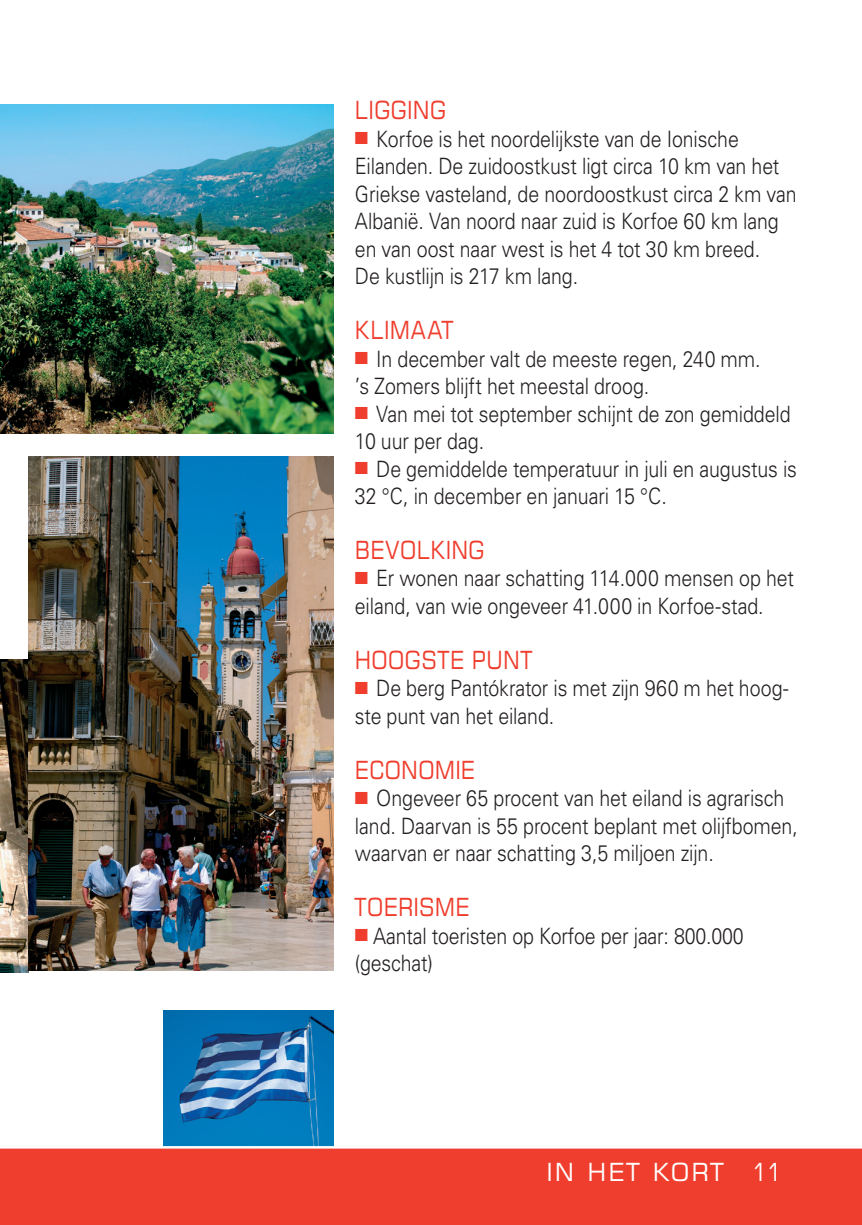
<style>
.page{position:relative;width:862px;height:1225px;background:#fff}
.page>*{position:absolute;margin:0;border:0;box-sizing:border-box;transform-origin:0 0}
.t1{font:25px "Square 721 BT";letter-spacing:.015em;color:#ef3e2e;scale:.87 1}
.t2{font:25px "Square 721 BT";letter-spacing:.08em;color:#fff}
.t3{font:25px "Square 721 BT";letter-spacing:.035em;color:#ef3e2e;scale:.87 1}
.t4{font:300 22.5px/27.5px "Univers";letter-spacing:-.005em;color:#231f20;scale:.87 1}
.s1{color:#ef3e2e}
.s2{font-stretch:condensed}
</style>
<div class="page">
<div style="left:29px;top:1148px;width:833px;height:77px;background:#ef3e2e"></div>
<div style="left:0;top:1148px;width:29px;height:77px;background:#ef3e2e"></div>
<img style="left:163px;top:1010px;width:170px;height:136px">
<img style="left:0;top:659px;width:29px;height:313px">
<img style="left:29px;top:457px;width:304px;height:513px">
<img style="left:0;top:104px;width:333px;height:330px">
<p class="t1" style="left:355px;top:94px;width:106px">LIGGING</p>
<p class="t4" style="left:355px;top:125px;width:509px"><span class="s1">■</span> Korfoe is het noordelijkste van de Ionische Eilanden. De zuidoostkust ligt circa 10 km van het Griekse vasteland, de noordoostkust circa 2 km van Albanië. Van noord naar zuid is Korfoe 60 km lang en van oost naar west is het 4 tot 30 km breed.<br>De kustlijn is 217 km lang.</p>
<p class="t3" style="left:355px;top:314px;width:114px">KLIMAAT</p>
<p class="t4" style="left:355px;top:345px;width:468px"><span class="s1">■</span> In december valt de meeste regen, 240 mm. ’s Zomers blijft het meestal droog.</p>
<p class="t4" style="left:355px;top:400px;width:502px"><span class="s1">■</span> Van mei tot september schijnt de zon gemiddeld<br>10 uur per dag.</p>
<p class="t4" style="left:355px;top:455px;width:509px"><span class="s1">■</span> De gemiddelde temperatuur in juli en augustus is<br>32 °C, in december en januari 15 °C.</p>
<p class="t1" style="left:355px;top:534px;width:150px">BEVOLKING</p>
<p class="t4" style="left:355px;top:565px;width:506px"><span class="s1">■</span> Er wonen naar schatting 114.000 mensen op het eiland, van wie ongeveer 41.000 in Korfoe-stad.</p>
<p class="t1" style="left:355px;top:644px;width:205px">HOOGSTE PUNT</p>
<p class="t4" style="left:355px;top:675px;width:500px"><span class="s1">■</span> De berg Pantókrator is met zijn 960 m het hoog&shy;ste punt van het eiland.</p>
<p class="t1" style="left:355px;top:754px;width:139px">ECONOMIE</p>
<p class="t4" style="left:355px;top:785px;width:510px"><span class="s1">■</span> Ongeveer 65 procent van het eiland is agrarisch land. Daarvan is 55 procent beplant met olijfbomen, waarvan er naar schatting 3,5 miljoen zijn.</p>
<p class="t1" style="left:355px;top:891px;width:133px">TOERISME</p>
<p class="t4" style="left:355px;top:922px;width:448px"><span class="s1">■</span> Aantal toeristen op Korfoe per jaar: 800.000 (geschat)</p>
<p class="t2" style="left:546px;top:1156px;width:235px">IN HET KORT <span class="s2">11</span></p>
</div>
